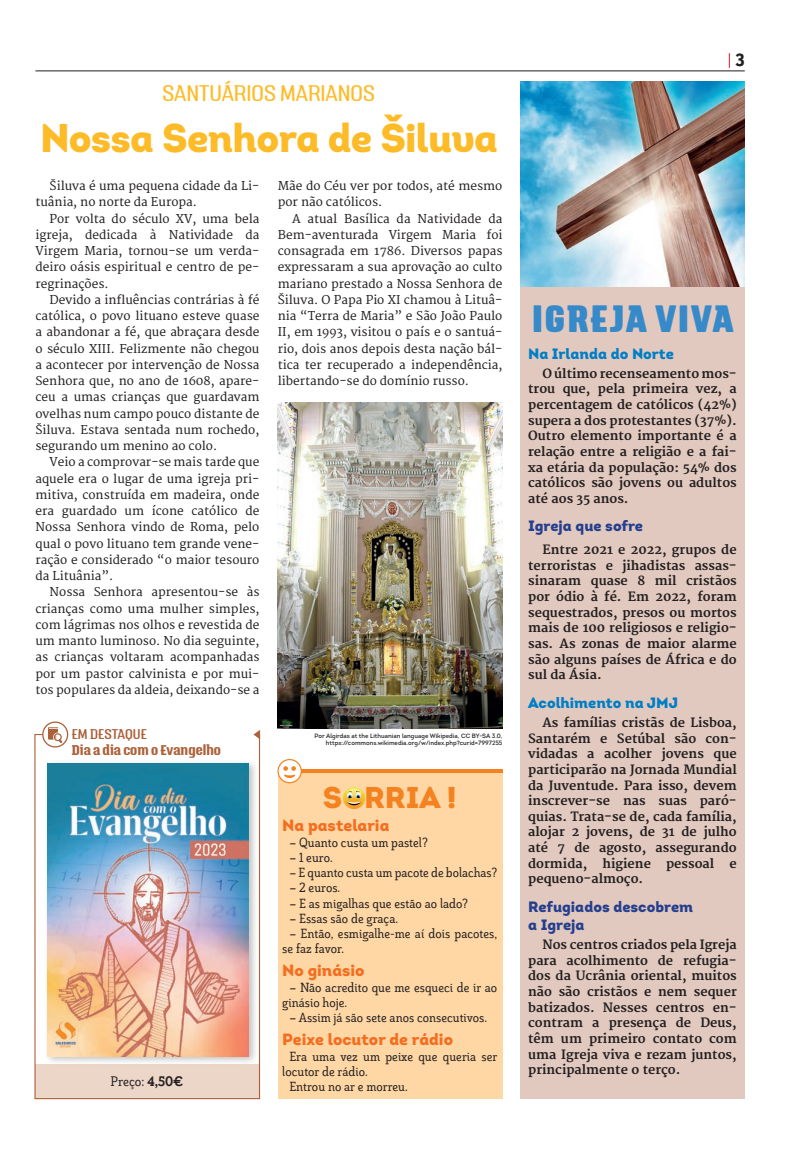
<style>
.page{position:relative;width:798px;height:1152px;background:#fff}
.page>*{position:absolute;margin:0;border:0;box-sizing:border-box;transform-origin:0 0}
.t1{font:40px "Intro Black Alt";letter-spacing:-.02em;color:#fdbb28}
.t2{font:900 33.75px "Triump";letter-spacing:.06em;color:#378ac9}
.t3{font:900 30px "Intro";color:#f58220}
.t4{font:300 20px "Triump";color:#fdbb28}
.t5{font:17.5px "Grn D Con Bla";color:#231f20}
.t6{font:16.25px "Intro Black Alt";color:#f36e21}
.t7{font:15px/18px "Intro Black Alt";color:#253f8e}
.t8{font:15px "Intro Black Alt";color:#007ec5}
.t9{font:13.75px "Grn D Con Med";color:#231f20}
.t10{font:13.12px/15.2px "Grn D Con Med";color:#231f20}
.t11{font:700 12.5px/15.6px "Merriweather";color:#231f20;text-align:justify}
.t12{font:700 12.5px "Triump";color:#ac623a}
.t13{font:12.5px "Triump";color:#ac623a}
.t14{font:11.88px/16.2px "Merriweather";color:#231f20;text-align:justify}
.t15{font:6.25px/7.5px "Intro";color:#231f20;text-align:right}
.s1{font-family:"Grn D Con Bol"}
</style>
<div class="page">
<hr style="left:35px;top:71px;width:709px;height:1px;background:#231f20">
<svg style="left:728px;top:53px;width:1px;height:15px"></svg>
<div style="left:278px;top:769px;width:224px;height:329px;background:#fed7a4"></div>
<hr style="left:301px;top:769px;width:201px;height:4px;background:#f58220">
<svg style="left:278px;top:759px;width:23px;height:23px"></svg>
<div style="left:277px;top:759px;width:25px;height:24px;border:1px solid #f58220;border-radius:50%"></div>
<svg style="left:282px;top:766px;width:15px;height:12px"></svg>
<svg style="left:343px;top:787px;width:22px;height:22px"></svg>
<svg style="left:346px;top:788px;width:16px;height:17px"></svg>
<div style="left:520px;top:207px;width:224px;height:891px;background:#e2c9bf"></div>
<svg style="left:43px;top:722px;width:25px;height:25px"></svg>
<div style="left:42px;top:721px;width:26px;height:26px;border:1px solid #aa623a;border-radius:50%"></div>
<svg style="left:48px;top:727px;width:14px;height:6px"></svg>
<svg style="left:34px;top:733px;width:226px;height:366px"></svg>
<svg style="left:253px;top:730px;width:7px;height:9px"></svg>
<div style="left:44px;top:758px;width:215px;height:307px;background:#231f20;opacity:.28"></div>
<img style="left:47px;top:763px;width:201px;height:293px">
<img style="left:520px;top:81px;width:224px;height:205px">
<img style="left:278px;top:402px;width:224px;height:327px">
<h3 class="t4" style="left:162px;top:80px;width:214px">SANTUÁRIOS MARIANOS</h3>
<h1 class="t1" style="left:40px;top:112px;width:459px">Nossa Senhora de Šiluva</h1>
<p class="t14" style="left:35px;top:178px;width:225px;text-indent:14px">Šiluva é uma pequena cidade da Li&shy;tuânia, no norte da Europa.</p>
<p class="t14" style="left:35px;top:211px;width:225px;text-indent:14px">Por volta do século XV, uma bela igreja, dedicada à Natividade da Virgem Maria, tornou-se um verda&shy;deiro oásis espiritual e centro de pe&shy;regrinações.</p>
<p class="t14" style="left:35px;top:292px;width:225px;text-indent:14px">Devido a influências contrárias à fé católica, o povo lituano esteve quase a abandonar a fé, que abraçara desde o século XIII. Felizmente não chegou a acontecer por intervenção de Nossa Senhora que, no ano de 1608, apare&shy;ceu a umas crianças que guardavam ovelhas num campo pouco distante de Šiluva. Estava sentada num rochedo, segurando um menino ao colo.</p>
<p class="t14" style="left:35px;top:454px;width:225px;text-indent:14px">Veio a comprovar-se mais tarde que aquele era o lugar de uma igreja pri&shy;mitiva, construída em madeira, onde era guardado um ícone católico de Nossa Senhora vindo de Roma, pelo qual o povo lituano tem grande vene&shy;ração e considerado “o maior tesouro da Lituânia”.</p>
<p class="t14" style="left:35px;top:584px;width:225px;text-indent:14px">Nossa Senhora apresentou-se às crianças como uma mulher simples, com lágrimas nos olhos e revestida de um manto luminoso. No dia seguinte, as crianças voltaram acompanhadas por um pastor calvinista e por mui&shy;tos populares da aldeia, deixando-se a</p>
<p class="t13" style="left:72px;top:725px;width:76px">EM DESTAQUE</p>
<p class="t12" style="left:72px;top:741px;width:150px">Dia a dia com o Evangelho</p>
<p class="t9" style="left:111px;top:1073px;width:74px">Preço: <span class="s1">4,50€</span></p>
<p class="t14" style="left:278px;top:178px;width:226px">Mãe do Céu ver por todos, até mesmo por não católicos.</p>
<p class="t14" style="left:278px;top:211px;width:226px;text-indent:14px">A atual Basílica da Natividade da Bem-aventurada Virgem Maria foi consagrada em 1786. Diversos papas expressaram a sua aprovação ao culto mariano prestado a Nossa Senhora de Šiluva. O Papa Pio XI chamou à Lituâ&shy;nia “Terra de Maria” e São João Paulo II, em 1993, visitou o país e o santuá&shy;rio, dois anos depois desta nação bál&shy;tica ter recuperado a independência, libertando-se do domínio russo.</p>
<p class="t15" style="left:314px;top:732px;width:189px">Por Algirdas at the Lithuanian language Wikipedia, CC BY-SA 3.0, https://commons.wikimedia.org/w/index.php?curid=7997255</p>
<h3 class="t3" style="left:323px;top:778px;width:135px">S RRIA !</h3>
<h3 class="t6" style="left:282px;top:815px;width:109px">Na pastelaria</h3>
<p class="t10" style="left:289px;top:835px;width:140px">– Quanto custa um pastel?</p>
<p class="t10" style="left:289px;top:850px;width:45px">– 1 euro.</p>
<p class="t10" style="left:289px;top:866px;width:209px">– E quanto custa um pacote de bolachas?</p>
<p class="t10" style="left:289px;top:881px;width:52px">– 2 euros.</p>
<p class="t10" style="left:289px;top:896px;width:180px">– E as migalhas que estão ao lado?</p>
<p class="t10" style="left:289px;top:911px;width:110px">– Essas são de graça.</p>
<p class="t10" style="left:282px;top:927px;width:216px;text-indent:7px">– Então, esmigalhe-me aí dois pacotes, se faz favor.</p>
<h3 class="t6" style="left:282px;top:960px;width:84px">No ginásio</h3>
<p class="t10" style="left:282px;top:980px;width:216px;text-indent:7px">– Não acredito que me esqueci de ir ao ginásio hoje.</p>
<p class="t10" style="left:289px;top:1011px;width:199px">– Assim já são sete anos consecutivos.</p>
<h3 class="t6" style="left:282px;top:1029px;width:172px">Peixe locutor de rádio</h3>
<p class="t10" style="left:289px;top:1049px;width:209px">Era uma vez um peixe que queria ser</p>
<p class="t10" style="left:282px;top:1064px;width:87px">locutor de rádio.</p>
<p class="t10" style="left:289px;top:1080px;width:120px">Entrou no ar e morreu.</p>
<h3 class="t5" style="left:735px;top:49px;width:11px">3</h3>
<h2 class="t2" style="left:532px;top:295px;width:203px">IGREJA VIVA</h2>
<p class="t8" style="left:528px;top:343px;width:147px">Na Irlanda do Norte</p>
<p class="t11" style="left:528px;top:366px;width:210px;text-indent:14px">O último recenseamento mos&shy;trou que, pela primeira vez, a percentagem de católicos (42%) supera a dos protestantes (37%).<br>Outro elemento importante é a relação entre a religião e a fai&shy;xa etária da população: 54% dos católicos são jovens ou adultos até aos 35 anos.</p>
<p class="t7" style="left:528px;top:517px;width:116px">Igreja que sofre</p>
<p class="t11" style="left:528px;top:542px;width:210px;text-indent:14px">Entre 2021 e 2022, grupos de terroristas e jihadistas assas&shy;sinaram quase 8 mil cristãos por ódio à fé. Em 2022, foram sequestrados, presos ou mortos mais de 100 religiosos e religio&shy;sas. As zonas de maior alarme são alguns países de África e do sul da Ásia.</p>
<p class="t8" style="left:528px;top:692px;width:151px">Acolhimento na JMJ</p>
<p class="t11" style="left:528px;top:715px;width:210px;text-indent:14px">As famílias cristãs de Lisboa, Santarém e Setúbal são con&shy;vidadas a acolher jovens que participarão na Jornada Mundial da Juventude. Para isso, devem inscrever-se nas suas paró&shy;quias. Trata-se de, cada família, alojar 2 jovens, de 31 de julho até 7 de agosto, assegurando dormida, higiene pessoal e pequeno-almoço.</p>
<p class="t7" style="left:528px;top:897px;width:166px">Refugiados descobrem a Igreja</p>
<p class="t11" style="left:528px;top:937px;width:210px;text-indent:14px">Nos centros criados pela Igreja para acolhimento de refugia&shy;dos da Ucrânia oriental, muitos não são cristãos e nem sequer batizados. Nesses centros en&shy;contram a presença de Deus, têm um primeiro contato com uma Igreja viva e rezam juntos, principalmente o terço.</p>
</div>
